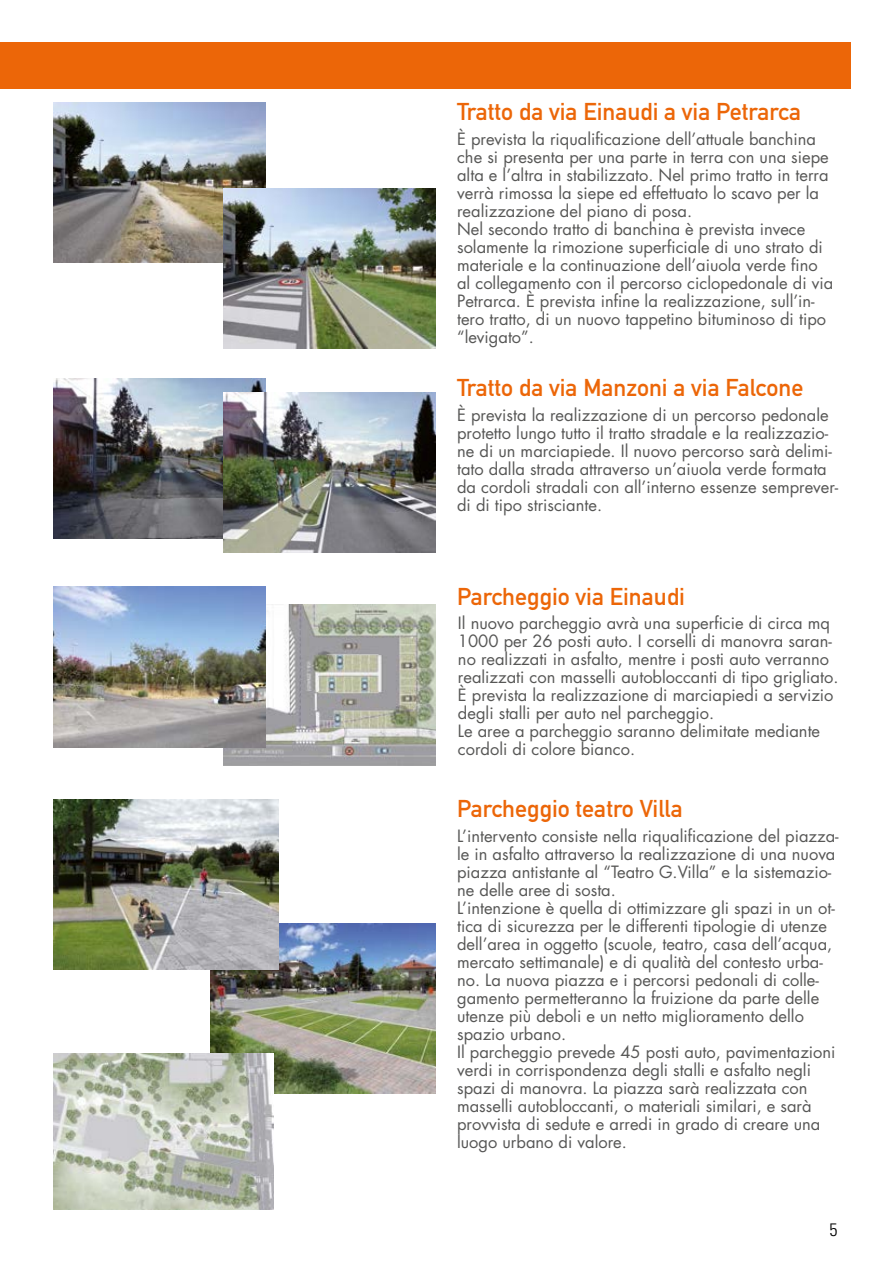
<style>
.page{position:relative;width:893px;height:1263px;background:#fff}
.page>*{position:absolute;margin:0;border:0;box-sizing:border-box;transform-origin:0 0}
.t1{font:24px "DIN Mittelschrift";color:#ec6608}
.t2{font:300 condensed 18px "Univers";color:#000}
.t3{font:16.5px/18px "Futura";color:#575756}
</style>
<div class="page">
<div style="left:0;top:43px;width:850px;height:46px;background:#ec6608"></div>
<img style="left:53px;top:102px;width:213px;height:160px">
<img style="left:223px;top:188px;width:213px;height:161px">
<img style="left:223px;top:605px;width:213px;height:160px">
<img style="left:53px;top:378px;width:213px;height:161px">
<img style="left:223px;top:392px;width:213px;height:161px">
<img style="left:210px;top:923px;width:226px;height:170px">
<img style="left:53px;top:799px;width:226px;height:170px">
<img style="left:53px;top:587px;width:213px;height:160px">
<img style="left:53px;top:1053px;width:221px;height:157px">
<h1 class="t1" style="left:457px;top:98px;width:345px">Tratto da via Einaudi a via Petrarca</h1>
<p class="t3" style="left:457px;top:130px;width:378px">È prevista la riqualificazione dell’attuale banchina che si presenta per una parte in terra con una siepe alta e l’altra in stabilizzato. Nel primo tratto in terra verrà rimossa la siepe ed effettuato lo scavo per la realizzazione del piano di posa.<br>Nel secondo tratto di banchina è prevista invece solamente la rimozione superficiale di uno strato di materiale e la continuazione dell’aiuola verde fino al collegamento con il percorso ciclopedonale di via Petrarca. È prevista infine la realizzazione, sull’in&shy;tero tratto, di un nuovo tappetino bituminoso di tipo “levigato”.</p>
<h1 class="t1" style="left:457px;top:374px;width:348px">Tratto da via Manzoni a via Falcone</h1>
<p class="t3" style="left:457px;top:406px;width:382px">È prevista la realizzazione di un percorso pedonale protetto lungo tutto il tratto stradale e la realizzazio&shy;ne di un marciapiede. Il nuovo percorso sarà delimi&shy;tato dalla strada attraverso un’aiuola verde formata da cordoli stradali con all’interno essenze semprever&shy;di di tipo strisciante.</p>
<h1 class="t1" style="left:457px;top:582px;width:229px">Parcheggio via Einaudi</h1>
<p class="t3" style="left:458px;top:614px;width:382px">Il nuovo parcheggio avrà una superficie di circa mq 1000 per 26 posti auto. I corselli di manovra saran&shy;no realizzati in asfalto, mentre i posti auto verranno realizzati con masselli autobloccanti di tipo grigliato.<br>È prevista la realizzazione di marciapiedi a servizio degli stalli per auto nel parcheggio.<br>Le aree a parcheggio saranno delimitate mediante cordoli di colore bianco.</p>
<h1 class="t1" style="left:457px;top:795px;width:227px">Parcheggio teatro Villa</h1>
<p class="t3" style="left:457px;top:827px;width:383px">L’intervento consiste nella riqualificazione del piazza&shy;le in asfalto attraverso la realizzazione di una nuova piazza antistante al “Teatro G.Villa” e la sistemazio&shy;ne delle aree di sosta.<br>L’intenzione è quella di ottimizzare gli spazi in un ot&shy;tica di sicurezza per le differenti tipologie di utenze dell’area in oggetto (scuole, teatro, casa dell’acqua, mercato settimanale) e di qualità del contesto urba&shy;no. La nuova piazza e i percorsi pedonali di colle&shy;gamento permetteranno la fruizione da parte delle utenze più deboli e un netto miglioramento dello spazio urbano.<br>Il parcheggio prevede 45 posti auto, pavimentazioni verdi in corrispondenza degli stalli e asfalto negli spazi di manovra. La piazza sarà realizzata con masselli autobloccanti, o materiali similari, e sarà provvista di sedute e arredi in grado di creare una luogo urbano di valore.</p>
<p class="t2" style="left:830px;top:1219px;width:9px">5</p>
</div>
